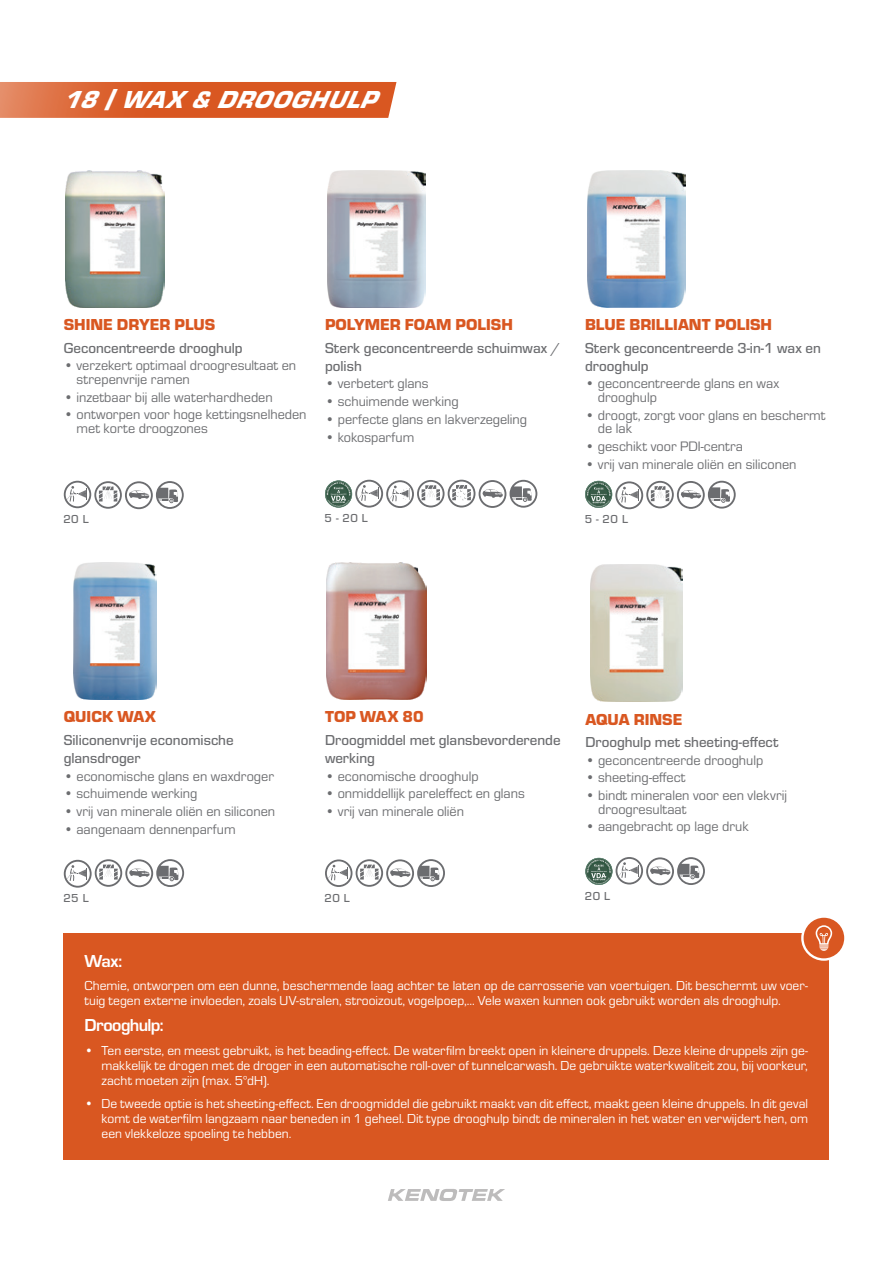
<style>
.page{position:relative;width:893px;height:1263px;background:#fff}
.page>*{position:absolute;margin:0;border:0;box-sizing:border-box;transform-origin:0 0}
.t1{font:italic 900 25.5px "Eurostile";color:#fff}
.t2{font:700 18px "Eurostile";letter-spacing:-.035em;color:#fff}
.t3{font:900 16.5px "Eurostile";color:#d95721}
.t4{font:500 15px/18px "Eurostile";color:#6c6d70}
.t5{font:14.25px/13.5px "Eurostile";color:#6c6d70}
.t6{font:13.5px/15px "Eurostile";color:#fff;text-align:justify}
.t7{font:500 12px "Eurostile";letter-spacing:.04em;color:#6c6d70}
</style>
<div class="page">
<svg style="left:388px;top:1189px;width:117px;height:12px"></svg>
<div style="left:63px;top:933px;width:766px;height:227px;background:#d95721"></div>
<svg style="left:802px;top:916px;width:43px;height:43px"></svg>
<div style="left:801px;top:915px;width:46px;height:46px;border:2px solid #fff;border-radius:50%"></div>
<svg style="left:815px;top:925px;width:17px;height:26px"></svg>
<img style="left:590px;top:564px;width:93px;height:138px">
<svg style="left:585px;top:857px;width:120px;height:28px"></svg>
<img style="left:65px;top:170px;width:100px;height:137px">
<svg style="left:64px;top:481px;width:120px;height:28px"></svg>
<img style="left:327px;top:170px;width:98px;height:137px">
<svg style="left:325px;top:480px;width:212px;height:28px"></svg>
<img style="left:73px;top:562px;width:84px;height:138px">
<svg style="left:64px;top:859px;width:120px;height:29px"></svg>
<img style="left:326px;top:562px;width:100px;height:138px">
<svg style="left:325px;top:859px;width:120px;height:28px"></svg>
<img style="left:587px;top:170px;width:98px;height:137px">
<svg style="left:585px;top:481px;width:151px;height:28px"></svg>
<svg style="left:0;top:82px;width:396px;height:36px;background:#db612e"></svg>
<h1 class="t1" style="left:64px;top:82px;width:322px">18 | WAX &amp; DROOGHULP</h1>
<p class="t3" style="left:64px;top:313px;width:153px">SHINE DRYER PLUS</p>
<p class="t4" style="left:64px;top:338px;width:180px">Geconcentreerde drooghulp</p>
<p class="t5" style="left:77px;top:358px;width:221px;text-indent:-13px">• verzekert optimaal droogresultaat en strepenvrije ramen</p>
<p class="t5" style="left:64px;top:389px;width:210px">• inzetbaar bij alle waterhardheden</p>
<p class="t5" style="left:77px;top:407px;width:232px;text-indent:-13px">• ontworpen voor hoge kettingsnelheden met korte droogzones</p>
<p class="t3" style="left:325px;top:313px;width:189px">POLYMER FOAM POLISH</p>
<p class="t4" style="left:325px;top:338px;width:237px">Sterk geconcentreerde schuimwax / polish</p>
<p class="t5" style="left:325px;top:376px;width:105px">• verbetert glans</p>
<p class="t5" style="left:325px;top:394px;width:135px">• schuimende werking</p>
<p class="t5" style="left:325px;top:412px;width:204px">• perfecte glans en lakverzegeling</p>
<p class="t5" style="left:325px;top:429px;width:91px">• kokosparfum</p>
<p class="t7" style="left:63px;top:511px;width:27px">20 L</p>
<p class="t7" style="left:325px;top:510px;width:45px">5 - 20 L</p>
<p class="t3" style="left:585px;top:313px;width:188px">BLUE BRILLIANT POLISH</p>
<p class="t4" style="left:585px;top:338px;width:237px">Sterk geconcentreerde 3-in-1 wax en drooghulp</p>
<p class="t5" style="left:598px;top:376px;width:183px;text-indent:-13px">• geconcentreerde glans en wax drooghulp</p>
<p class="t5" style="left:598px;top:407px;width:229px;text-indent:-13px">• droogt, zorgt voor glans en beschermt de lak</p>
<p class="t5" style="left:585px;top:439px;width:159px">• geschikt voor PDI-centra</p>
<p class="t5" style="left:585px;top:456px;width:213px">• vrij van minerale oliën en siliconen</p>
<p class="t7" style="left:585px;top:511px;width:45px">5 - 20 L</p>
<p class="t3" style="left:64px;top:705px;width:94px">QUICK WAX</p>
<p class="t4" style="left:64px;top:730px;width:171px">Siliconenvrije economische glansdroger</p>
<p class="t5" style="left:64px;top:768px;width:212px">• economische glans en waxdroger</p>
<p class="t5" style="left:64px;top:786px;width:135px">• schuimende werking</p>
<p class="t5" style="left:64px;top:804px;width:213px">• vrij van minerale oliën en siliconen</p>
<p class="t5" style="left:64px;top:822px;width:173px">• aangenaam dennenparfum</p>
<p class="t7" style="left:63px;top:890px;width:27px">25 L</p>
<p class="t3" style="left:325px;top:705px;width:100px">TOP WAX 80</p>
<p class="t4" style="left:325px;top:730px;width:237px">Droogmiddel met glansbevorderende werking</p>
<p class="t5" style="left:325px;top:768px;width:155px">• economische drooghulp</p>
<p class="t5" style="left:325px;top:786px;width:201px">• onmiddellijk pareleffect en glans</p>
<p class="t5" style="left:325px;top:804px;width:141px">• vrij van minerale oliën</p>
<p class="t7" style="left:325px;top:890px;width:27px">20 L</p>
<p class="t3" style="left:585px;top:707px;width:98px">AQUA RINSE</p>
<p class="t4" style="left:585px;top:732px;width:195px">Drooghulp met sheeting-effect</p>
<p class="t5" style="left:585px;top:753px;width:180px">• geconcentreerde drooghulp</p>
<p class="t5" style="left:585px;top:770px;width:102px">• sheeting-effect</p>
<p class="t5" style="left:598px;top:788px;width:190px;text-indent:-13px">• bindt mineralen voor een vlekvrij droogresultaat</p>
<p class="t5" style="left:585px;top:819px;width:165px">• aangebracht op lage druk</p>
<p class="t7" style="left:585px;top:887px;width:27px">20 L</p>
<h2 class="t2" style="left:85px;top:948px;width:39px">Wax:</h2>
<p class="t6" style="left:85px;top:978px;width:725px">Chemie, ontworpen om een dunne, beschermende laag achter te laten op de carrosserie van voertuigen. Dit beschermt uw voer&shy;tuig tegen externe invloeden, zoals UV-stralen, strooizout, vogelpoep,… Vele waxen kunnen ook gebruikt worden als drooghulp.</p>
<h2 class="t2" style="left:85px;top:1012px;width:81px">Drooghulp:</h2>
<p class="t6" style="left:102px;top:1042px;width:708px;text-indent:-17px">• Ten eerste, en meest gebruikt, is het beading-effect. De waterfilm breekt open in kleinere druppels. Deze kleine druppels zijn ge&shy;makkelijk te drogen met de droger in een automatische roll-over of tunnelcarwash. De gebruikte waterkwaliteit zou, bij voorkeur, zacht moeten zijn (max. 5°dH).</p>
<p class="t6" style="left:102px;top:1096px;width:708px;text-indent:-17px">• De tweede optie is het sheeting-effect. Een droogmiddel die gebruikt maakt van dit effect, maakt geen kleine druppels. In dit geval komt de waterfilm langzaam naar beneden in 1 geheel. Dit type drooghulp bindt de mineralen in het water en verwijdert hen, om een vlekkeloze spoeling te hebben.</p>
</div>
